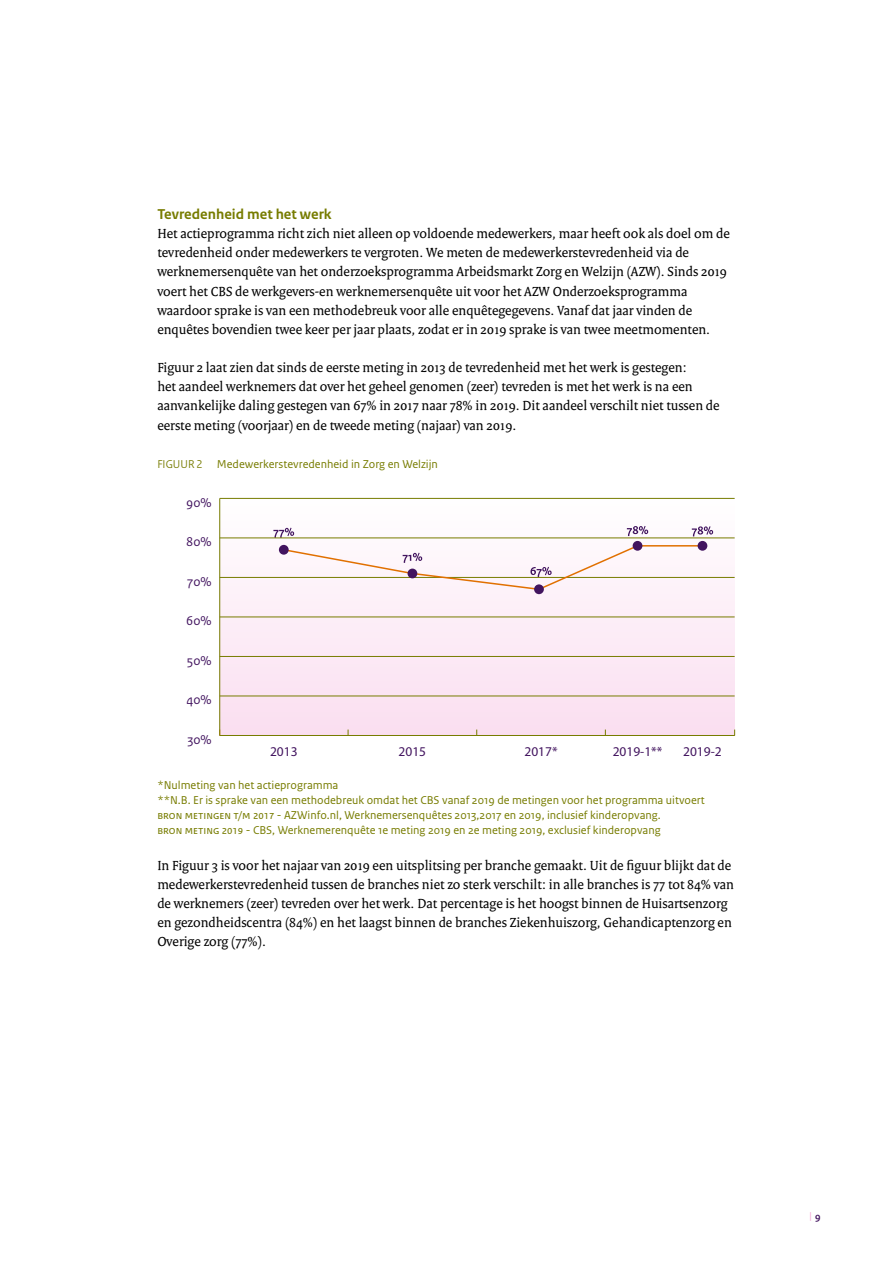
<style>
.page{position:relative;width:893px;height:1263px;background:#fff}
.page>*{position:absolute;margin:0;border:0;box-sizing:border-box;transform-origin:0 0}
.H4_-_RO_Alineakop_Sa{font:700 15px "Rijksoverheid Sans Text";color:#777c00}
.P_-_RO_Broodtekst_Se{font:14.25px/19.2px "Rijksoverheid Serif";color:#000}
.t1{font:13.35px "Myriad Pro";color:#42145f}
.t2{font:13.35px "Rijksoverheid Sans Text";color:#42145f}
.P_-_Bijschrift_-_Bro{font:12px/15px "Rijksoverheid Sans Text";color:#777c00}
.P_-_Bijschrift_-_Fig{font:12px "Rijksoverheid Sans Text";color:#777c00}
.P_-_Bijschrift_-_Fig-2{font:12px "Rijksoverheid Sans Heading";color:#777c00}
.t3{font:10.5px "Rijksoverheid Sans Heading";color:#f092cd}
.s1{font-family:"Rijksoverheid Sans Heading"}
.s2{font-weight:700;color:#42145f}
</style>
<div class="page">
<div style="left:219px;top:496px;width:516px;height:239px;background:linear-gradient(to bottom,#fefdfc,#f9deef)"></div>
<svg style="left:273px;top:528px;width:21px;height:10px"></svg>
<svg style="left:692px;top:526px;width:21px;height:10px"></svg>
<svg style="left:627px;top:526px;width:21px;height:10px"></svg>
<hr style="left:219px;top:498px;width:1px;height:237px;background:#777c00">
<hr style="left:220px;top:735px;width:515px;height:1px;background:#777c00">
<hr style="left:220px;top:696px;width:515px;height:1px;background:#777c00">
<hr style="left:220px;top:656px;width:515px;height:1px;background:#777c00">
<hr style="left:220px;top:617px;width:515px;height:1px;background:#777c00">
<hr style="left:220px;top:577px;width:515px;height:1px;background:#777c00">
<hr style="left:220px;top:538px;width:515px;height:1px;background:#777c00">
<hr style="left:220px;top:498px;width:515px;height:1px;background:#777c00">
<svg style="left:282px;top:544px;width:357px;height:47px"></svg>
<hr style="left:637px;top:545px;width:65px;height:1px;background:#e17000">
<div style="left:279px;top:545px;width:10px;height:10px;background:#42145f;border-radius:50%"></div>
<div style="left:408px;top:569px;width:9px;height:9px;background:#42145f;border-radius:50%"></div>
<div style="left:534px;top:584px;width:10px;height:10px;background:#42145f;border-radius:50%"></div>
<div style="left:633px;top:541px;width:9px;height:10px;background:#42145f;border-radius:50%"></div>
<div style="left:698px;top:541px;width:9px;height:10px;background:#42145f;border-radius:50%"></div>
<h4 class="H4_-_RO_Alineakop_Sa" style="left:157px;top:206px;width:176px">Tevredenheid met het werk</h4>
<p class="P_-_RO_Broodtekst_Se" style="left:157px;top:224px;width:574px">Het actieprogramma richt zich niet alleen op voldoende medewerkers, maar heeft ook als doel om de tevredenheid onder medewerkers te vergroten. We meten de medewerkerstevredenheid via de werknemersenquête van het onderzoeksprogramma Arbeidsmarkt Zorg en Welzijn (AZW). Sinds 2019 voert het CBS de werkgevers-en werknemersenquête uit voor het AZW Onderzoeksprogramma waardoor sprake is van een methodebreuk voor alle enquêtegegevens. Vanaf dat jaar vinden de enquêtes bovendien twee keer per jaar plaats, zodat er in 2019 sprake is van twee meetmomenten.</p>
<p class="P_-_RO_Broodtekst_Se" style="left:157px;top:358px;width:564px">Figuur 2 laat zien dat sinds de eerste meting in 2013 de tevredenheid met het werk is gestegen:<br>het aandeel werknemers dat over het geheel genomen (zeer) tevreden is met het werk is na een aanvankelijke daling gestegen van 67% in 2017 naar 78% in 2019. Dit aandeel verschilt niet tussen de eerste meting (voorjaar) en de tweede meting (najaar) van 2019.</p>
<p class="P_-_Bijschrift_-_Fig-2" style="left:157px;top:457px;width:13px">FIGUU</p>
<p class="P_-_Bijschrift_-_Fig" style="left:188px;top:457px;width:251px"><span class="s1">R 2</span> Medewerkerstevredenheid in Zorg en Welzijn</p>
<p class="t2" style="left:186px;top:495px;width:27px">90%</p>
<p class="t2" style="left:186px;top:534px;width:27px">80%</p>
<p class="t2" style="left:187px;top:574px;width:26px">70%</p>
<p class="t2" style="left:186px;top:613px;width:27px">60%</p>
<p class="t2" style="left:187px;top:653px;width:26px">50%</p>
<p class="t2" style="left:186px;top:692px;width:27px">40%</p>
<p class="t2" style="left:187px;top:732px;width:26px">30%</p>
<p class="t1" style="left:270px;top:743px;width:29px">2013</p>
<p class="t1" style="left:399px;top:743px;width:29px">2015</p>
<p class="t1" style="left:524px;top:743px;width:35px">2017*</p>
<p class="t1" style="left:613px;top:743px;width:51px">2019-1**</p>
<p class="t1" style="left:683px;top:743px;width:40px">2019-2</p>
<p class="P_-_Bijschrift_-_Bro" style="left:157px;top:778px;width:549px">*Nulmeting van het actieprogramma<br>**N.B. Er is sprake van een methodebreuk omdat het CBS vanaf 2019 de metingen voor het programma uitvoert</p>
<p class="P_-_Bijschrift_-_Bro" style="left:157px;top:808px;width:505px">bron metingen t/m 2017 - AZWinfo.nl, Werknemersenquêtes 2013,2017 en 2019, inclusief kinderopvang. bron meting 2019 - CBS, Werknemerenquête 1e meting 2019 en 2e meting 2019, exclusief kinderopvang</p>
<p class="P_-_RO_Broodtekst_Se" style="left:157px;top:855px;width:578px">In Figuur 3 is voor het najaar van 2019 een uitsplitsing per branche gemaakt. Uit de figuur blijkt dat de medewerkerstevredenheid tussen de branches niet zo sterk verschilt: in alle branches is 77 tot 84% van de werknemers (zeer) tevreden over het werk. Dat percentage is het hoogst binnen de Huisartsenzorg en gezondheidscentra (84%) en het laagst binnen de branches Ziekenhuiszorg, Gehandicaptenzorg en Overige zorg (77%).</p>
<p class="t3" style="left:809px;top:1209px;width:13px">| <span class="s2">9</span></p>
</div>
